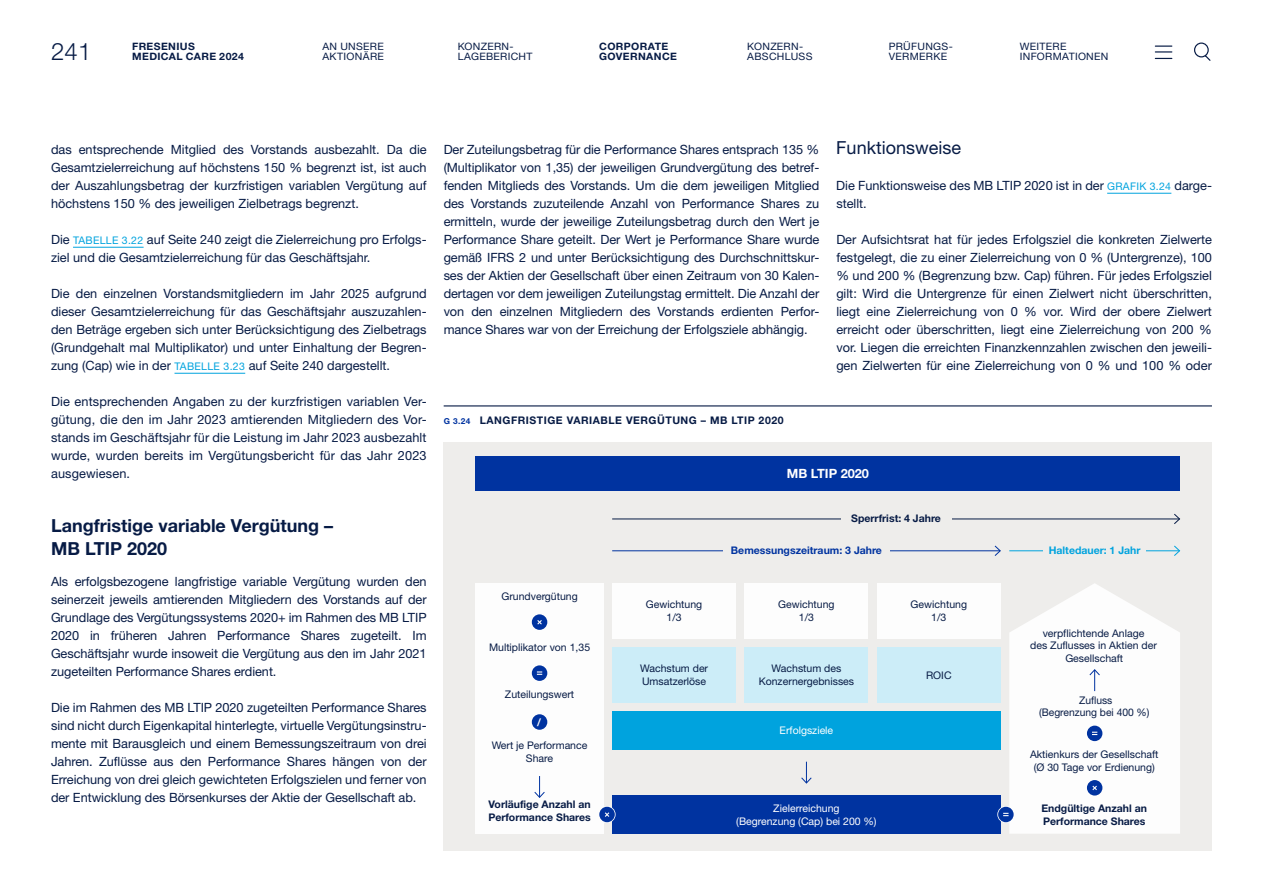
<style>
.page{position:relative;width:1263px;height:893px;background:#fff}
.page>*{position:absolute;margin:0;border:0;box-sizing:border-box;transform-origin:0 0}
.t1{font:300 24px "Helvetica Neue LT Std";color:#071b45}
.t2{font:700 18px/22.5px "Helvetica Neue LT Std";color:#071b45}
.t3{font:18px "Helvetica Neue LT Std";color:#071b45}
.t4{font:12.75px/18px "Helvetica Neue LT Std";color:#071b45;text-align:justify}
.t5{font:700 12.75px "Helvetica Neue LT Std";color:#fff}
.t6{font:10.5px/12.8px "Helvetica Neue LT Std";color:#071b45;text-align:center}
.t7{font:700 10.5px/12.8px "Helvetica Neue LT Std";color:#071b45}
.t8{font:10.5px/12.8px "Helvetica Neue LT Std";color:#fff;text-align:center}
.t9{font:700 10.5px "Helvetica Neue LT Std";letter-spacing:.05em;color:#071b45}
.t10{font:700 10.5px "Helvetica Neue LT Std";color:#0033a0}
.t11{font:700 10.5px "Helvetica Neue LT Std";color:#00a3de}
.t12{font:10.5px "Helvetica Neue LT Std";color:#00a3de}
.t13{font:700 10.5px "Helvetica Neue LT Std";color:#fff}
.t14{font:10.2px/10.5px "Helvetica Neue LT Std";letter-spacing:.03em;color:#071b45}
.t15{font:700 10.2px/10.5px "Helvetica Neue LT Std";letter-spacing:.035em;color:#071b45}
.s1{font-size:12.75px;color:#071b45}
.s2{font-size:10.5px;color:#00a3de}
.s3{font-size:8.25px;color:#0033a0}
</style>
<div class="page">
<hr style="left:73px;top:247px;width:71px;height:1px;background:#00a3de">
<hr style="left:174px;top:373px;width:71px;height:1px;background:#00a3de">
<div style="left:444px;top:442px;width:768px;height:408px;background:#eeedeb"></div>
<div style="left:612px;top:711px;width:389px;height:39px;background:#00a3de"></div>
<div style="left:612px;top:647px;width:124px;height:56px;background:#ccedf8"></div>
<div style="left:744px;top:647px;width:124px;height:56px;background:#ccedf8"></div>
<div style="left:612px;top:583px;width:124px;height:56px;background:#fdfdfd"></div>
<div style="left:744px;top:583px;width:124px;height:56px;background:#fdfdfd"></div>
<div style="left:877px;top:583px;width:124px;height:56px;background:#fdfdfd"></div>
<div style="left:877px;top:647px;width:124px;height:56px;background:#ccedf8"></div>
<div style="left:475px;top:583px;width:129px;height:251px;background:#fdfdfd"></div>
<svg style="left:531px;top:614px;width:17px;height:17px"></svg>
<div style="left:532px;top:614px;width:15px;height:16px;background:#0033a0;border-radius:50%"></div>
<svg style="left:537px;top:620px;width:5px;height:4px"></svg>
<svg style="left:531px;top:665px;width:17px;height:17px"></svg>
<div style="left:532px;top:665px;width:15px;height:16px;background:#0033a0;border-radius:50%"></div>
<svg style="left:537px;top:671px;width:5px;height:4px"></svg>
<svg style="left:531px;top:713px;width:17px;height:17px"></svg>
<div style="left:532px;top:714px;width:15px;height:16px;background:#0033a0;border-radius:50%"></div>
<hr style="left:612px;top:519px;width:567px;height:1px;background:#071b45">
<svg style="left:1173px;top:513px;width:7px;height:11px"></svg>
<hr style="left:612px;top:550px;width:388px;height:1px;background:#0033a0">
<svg style="left:994px;top:545px;width:7px;height:11px"></svg>
<hr style="left:1009px;top:550px;width:170px;height:1px;background:#00a3de">
<svg style="left:1173px;top:545px;width:7px;height:11px"></svg>
<svg style="left:534px;top:776px;width:11px;height:22px"></svg>
<svg style="left:801px;top:762px;width:11px;height:22px"></svg>
<div style="left:841px;top:508px;width:110px;height:22px;background:#eeedeb"></div>
<div style="left:723px;top:539px;width:167px;height:23px;background:#eeedeb"></div>
<div style="left:1044px;top:539px;width:102px;height:23px;background:#eeedeb"></div>
<div style="left:612px;top:795px;width:389px;height:39px;background:#0033a0"></div>
<svg style="left:997px;top:806px;width:17px;height:17px"></svg>
<div style="left:998px;top:807px;width:16px;height:15px;background:#0033a0;border-radius:50%"></div>
<svg style="left:1003px;top:583px;width:177px;height:251px;background:#f8f8f9"></svg>
<svg style="left:598px;top:806px;width:18px;height:17px"></svg>
<div style="left:599px;top:807px;width:16px;height:15px;background:#0033a0;border-radius:50%"></div>
<svg style="left:605px;top:812px;width:4px;height:5px"></svg>
<hr style="left:444px;top:405px;width:768px;height:1px;background:#071b45">
<hr style="left:1107px;top:193px;width:64px;height:1px;background:#00a3de">
<div style="left:476px;top:456px;width:704px;height:34px;background:#0033a0"></div>
<svg style="left:1194px;top:42px;width:17px;height:19px"></svg>
<svg style="left:1155px;top:46px;width:17px;height:13px"></svg>
<p class="t15" style="left:599px;top:41px;width:79px">CORPORATE<br>GOVERNANCE</p>
<p class="t14" style="left:889px;top:41px;width:64px">PRÜFUNGS-<br>VERMERKE</p>
<p class="t14" style="left:1020px;top:41px;width:90px">WEITERE<br>INFORMATIONEN</p>
<h1 class="t1" style="left:51px;top:36px;width:42px">241</h1>
<p class="t15" style="left:132px;top:41px;width:113px">FRESENIUS<br>MEDICAL CARE 2024</p>
<p class="t14" style="left:322px;top:41px;width:63px">AN UNSERE<br>AKTIONÄRE</p>
<p class="t14" style="left:458px;top:41px;width:76px">KONZERN-<br>LAGEBERICHT</p>
<p class="t14" style="left:747px;top:41px;width:67px">KONZERN-<br>ABSCHLUSS</p>
<p class="t4" style="left:51px;top:140px;width:377px">das entsprechende Mitglied des Vorstands ausbezahlt. Da die Gesamtzielerreichung auf höchstens 150 % begrenzt ist, ist auch der Auszahlungsbetrag der kurzfristigen variablen Vergütung auf höchstens 150 % des jeweiligen Zielbetrags begrenzt.</p>
<p class="t12" style="left:51px;top:234px;width:36px"><span class="s1">Die</span> Tabelle</p>
<p class="t4" style="left:51px;top:230px;width:377px;text-indent:71px"><span class="s2">3.22</span> auf Seite 240 zeigt die Zielerreichung pro Erfolgs&shy;ziel und die Gesamtzielerreichung für das Geschäftsjahr.</p>
<p class="t4" style="left:51px;top:284px;width:377px">Die den einzelnen Vorstandsmitgliedern im Jahr 2025 aufgrund dieser Gesamtzielerreichung für das Geschäftsjahr auszuzahlen&shy;den Beträge ergeben sich unter Berücksichtigung des Zielbetrags (Grundgehalt mal Multiplikator) und unter Einhaltung der Begren&shy;zung (Cap) wie in der <span class="s2">Tabelle</span></p>
<p class="t4" style="left:223px;top:356px;width:168px"><span class="s2">3.23</span> auf Seite 240 dargestellt.</p>
<p class="t4" style="left:51px;top:392px;width:377px">Die entsprechenden Angaben zu der kurzfristigen variablen Ver&shy;gütung, die den im Jahr 2023 amtierenden Mitgliedern des Vor&shy;stands im Geschäftsjahr für die Leistung im Jahr 2023 ausbezahlt wurde, wurden bereits im Vergütungsbericht für das Jahr 2023 ausgewiesen.</p>
<h2 class="t2" style="left:51px;top:514px;width:283px">Langfristige variable Vergütung –<br>MB LTIP 2020</h2>
<p class="t4" style="left:51px;top:572px;width:377px">Als erfolgsbezogene langfristige variable Vergütung wurden den seinerzeit jeweils amtierenden Mitgliedern des Vorstands auf der Grundlage des Vergütungssystems 2020+ im Rahmen des MB LTIP 2020 in früheren Jahren Performance Shares zugeteilt. Im Geschäftsjahr wurde insoweit die Vergütung aus den im Jahr 2021 zugeteilten Performance Shares erdient.</p>
<p class="t4" style="left:51px;top:698px;width:377px">Die im Rahmen des MB LTIP 2020 zugeteilten Performance Shares sind nicht durch Eigenkapital hinterlegte, virtuelle Vergütungsinstru&shy;mente mit Barausgleich und einem Bemessungszeitraum von drei Jahren. Zuflüsse aus den Performance Shares hängen von der Erreichung von drei gleich gewichteten Erfolgszielen und ferner von der Entwicklung des Börsenkurses der Aktie der Gesellschaft ab.</p>
<p class="t4" style="left:444px;top:140px;width:377px">Der Zuteilungsbetrag für die Performance Shares entsprach 135 % (Multiplikator von 1,35) der jeweiligen Grundvergütung des betref&shy;fenden Mitglieds des Vorstands. Um die dem jeweiligen Mitglied des Vorstands zuzuteilende Anzahl von Performance Shares zu ermitteln, wurde der jeweilige Zuteilungsbetrag durch den Wert je Performance Share geteilt. Der Wert je Performance Share wurde gemäß IFRS 2 und unter Berücksichtigung des Durchschnittskur&shy;ses der Aktien der Gesellschaft über einen Zeitraum von 30 Kalen&shy;dertagen vor dem jeweiligen Zuteilungstag ermittelt. Die Anzahl der von den einzelnen Mitgliedern des Vorstands erdienten Perfor&shy;mance Shares war von der Erreichung der Erfolgsziele abhängig.</p>
<h2 class="t3" style="left:836px;top:137px;width:126px">Funktionsweise</h2>
<p class="t4" style="left:836px;top:176px;width:287px">Die Funktionsweise des MB LTIP 2020 ist in der <span class="s2">Grafik</span></p>
<p class="t4" style="left:1150px;top:176px;width:64px"><span class="s2">3.24</span> darge-</p>
<p class="t4" style="left:836px;top:194px;width:32px">stellt.</p>
<p class="t4" style="left:836px;top:230px;width:377px">Der Aufsichtsrat hat für jedes Erfolgsziel die konkreten Zielwerte festgelegt, die zu einer Zielerreichung von 0 % (Untergrenze), 100 % und 200 % (Begrenzung bzw. Cap) führen. Für jedes Erfolgsziel gilt: Wird die Untergrenze für einen Zielwert nicht überschritten, liegt eine Zielerreichung von 0 % vor. Wird der obere Zielwert erreicht oder überschritten, liegt eine Zielerreichung von 200 % vor. Liegen die erreichten Finanzkennzahlen zwischen den jeweili&shy;gen Zielwerten für eine Zielerreichung von 0 % und 100 % oder</p>
<p class="t9" style="left:444px;top:414px;width:341px"><span class="s3">G 3.24</span> LANGFRISTIGE VARIABLE VERGÜTUNG – MB LTIP 2020</p>
<p class="t5" style="left:787px;top:465px;width:84px">MB LTIP 2020</p>
<p class="t6" style="left:501px;top:590px;width:78px">Grundvergütung</p>
<p class="t6" style="left:489px;top:641px;width:103px">Multiplikator von 1,35</p>
<p class="t6" style="left:505px;top:688px;width:71px">Zuteilungswert</p>
<p class="t13" style="left:537px;top:715px;width:5px">/</p>
<p class="t6" style="left:492px;top:739px;width:97px">Wert je Performance<br>Share</p>
<p class="t7" style="left:488px;top:798px;width:104px">Vorläufige Anzahl an<br>Performance Shares</p>
<p class="t7" style="left:851px;top:512px;width:91px">Sperrfrist: 4 Jahre</p>
<p class="t10" style="left:731px;top:544px;width:153px">Bemessungszeitraum: 3 Jahre</p>
<p class="t11" style="left:1049px;top:544px;width:93px">Haltedauer: 1 Jahr</p>
<p class="t6" style="left:646px;top:598px;width:58px">Gewichtung<br>1/3</p>
<p class="t6" style="left:778px;top:598px;width:58px">Gewichtung<br>1/3</p>
<p class="t6" style="left:911px;top:598px;width:58px">Gewichtung<br>1/3</p>
<p class="t6" style="left:640px;top:662px;width:70px;text-align:left">Wachstum der<br>Umsatzerlöse</p>
<p class="t6" style="left:759px;top:662px;width:97px">Wachstum des<br>Konzernergebnisses</p>
<p class="t8" style="left:780px;top:724px;width:55px">Erfolgsziele</p>
<p class="t8" style="left:736px;top:802px;width:142px">Zielerreichung<br>(Begrenzung (Cap) bei 200 %)</p>
<p class="t6" style="left:926px;top:668px;width:27px">ROIC</p>
<p class="t6" style="left:1030px;top:626px;width:128px">verpflichtende Anlage<br>des Zuflusses in Aktien der<br>Gesellschaft</p>
<p class="t6" style="left:1039px;top:693px;width:112px">Zufluss<br>(Begrenzung bei 400 %)</p>
<p class="t6" style="left:1030px;top:748px;width:130px">Aktienkurs der Gesellschaft (Ø 30 Tage vor Erdienung)</p>
<p class="t7" style="left:1041px;top:802px;width:107px">Endgültige Anzahl an<br>Performance Shares</p>
</div>
